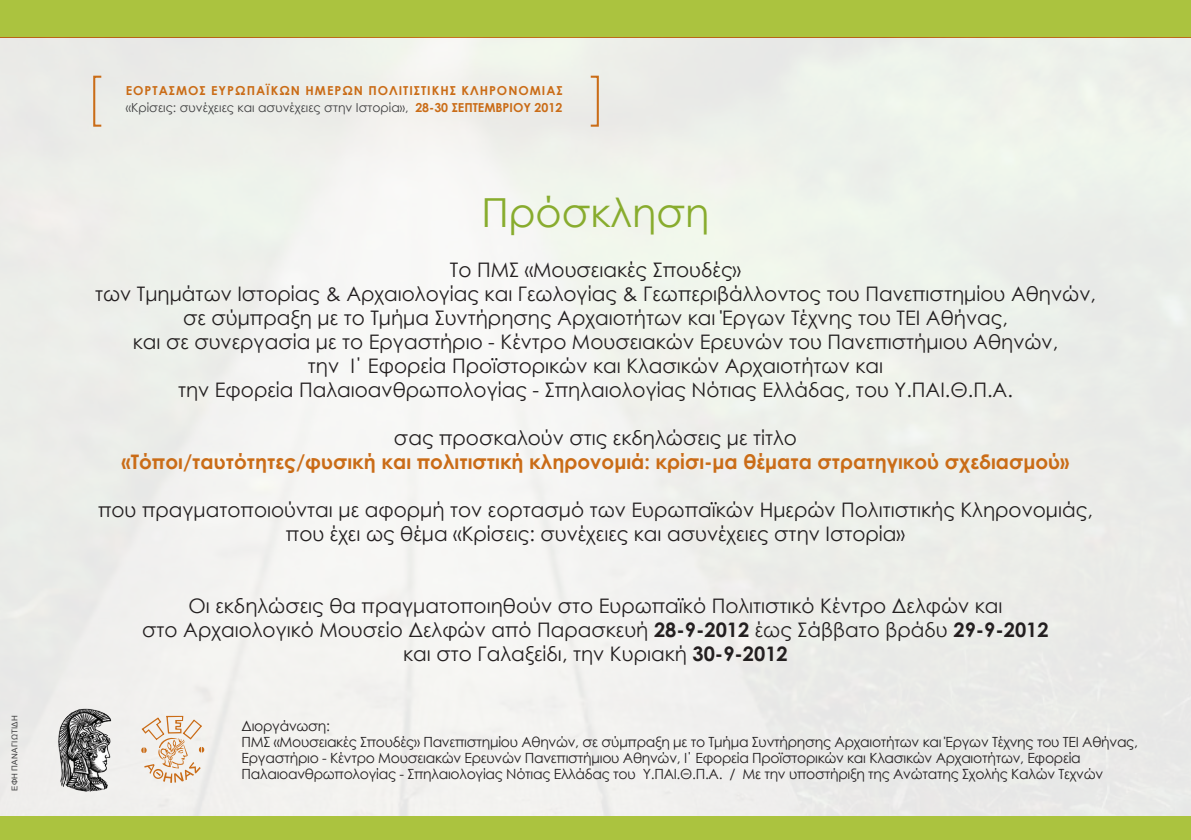
<style>
.page{position:relative;width:1191px;height:840px;background:#fff}
.page>*{position:absolute;margin:0;border:0;box-sizing:border-box;transform-origin:0 0}
.t1{font:40px "Century Gothic";color:#88ac2e}
.t2{font:20px/24px "Century Gothic";color:#231f20;text-align:center}
.t3{font:700 20px "Century Gothic";color:#ca6c17}
.t4{font:14px/16px "Century Gothic";letter-spacing:-.02em;color:#231f20}
.t5{font:700 12.4px/16.4px "Century Gothic";letter-spacing:.08em;color:#ca6c17}
.t6{font:8px "Arial";letter-spacing:.025em;color:#3e3e3f}
.s1{font-weight:400;color:#3e3e3f}
.s2{font-weight:700}
</style>
<div class="page">
<img style="left:0;top:36px;width:1191px;height:779px">
<div style="left:0;top:0;width:1191px;height:36px;background:#abc33f"></div>
<div style="left:0;top:815px;width:1191px;height:24px;background:#abc33f"></div>
<div style="left:93px;top:76px;width:9px;height:51px;border:2px solid #ca6c17"></div>
<div style="left:589px;top:76px;width:10px;height:51px;border:2px solid #ca6c17"></div>
<svg style="left:141px;top:715px;width:63px;height:67px"></svg>
<img style="left:55px;top:704px;width:61px;height:89px">
<p class="t6" style="left:9px;top:790px;width:77px;rotate:-90deg">ΕΦΗ ΠΑΝΑΓΙΩΤΙΔΗ</p>
<p class="t5" style="left:126px;top:82px;width:438px">ΕΟΡΤΑΣΜΟΣ ΕΥΡΩΠΑΪΚΩΝ ΗΜΕΡΩΝ ΠΟΛΙΤΙΣΤΙΚΗΣ ΚΛΗΡΟΝΟΜΙΑΣ <span class="s1">«Κρίσεις: συνέχειες και ασυνέχειες στην Ιστορία»,</span> 28-30 ΣΕΠΤΕΜΒΡΙΟΥ 2012</p>
<h1 class="t1" style="left:481px;top:184px;width:229px">Πρόσκληση</h1>
<p class="t2" style="left:95px;top:257px;width:1002px">Το ΠΜΣ «Μουσειακές Σπουδές»<br>των Τμημάτων Ιστορίας &amp; Αρχαιολογίας και Γεωλογίας &amp; Γεωπεριβάλλοντος του Πανεπιστημίου Αθηνών, σε σύμπραξη με το Τμήμα Συντήρησης Αρχαιοτήτων και Έργων Τέχνης του ΤΕΙ Αθήνας,<br>και σε συνεργασία με το Εργαστήριο - Κέντρο Μουσειακών Ερευνών του Πανεπιστήμιου Αθηνών,<br>την Ι΄ Εφορεία Προϊστορικών και Κλασικών Αρχαιοτήτων και<br>την Εφορεία Παλαιοανθρωπολογίας - Σπηλαιολογίας Νότιας Ελλάδας, του Υ.ΠΑΙ.Θ.Π.Α.</p>
<p class="t2" style="left:394px;top:425px;width:404px">σας προσκαλούν στις εκδηλώσεις με τίτλο</p>
<p class="t3" style="left:121px;top:446px;width:949px">«Τόποι/ταυτότητες/φυσική και πολιτιστική κληρονομιά: κρίσι-μα θέματα στρατηγικού σχεδιασμού»</p>
<p class="t2" style="left:98px;top:497px;width:996px">που πραγματοποιούνται με αφορμή τον εορτασμό των Ευρωπαϊκών Ημερών Πολιτιστικής Κληρονομιάς, που έχει ως θέμα «Κρίσεις: συνέχειες και ασυνέχειες στην Ιστορία»</p>
<p class="t2" style="left:142px;top:593px;width:908px">Οι εκδηλώσεις θα πραγματοποιηθούν στο Ευρωπαϊκό Πολιτιστικό Κέντρο Δελφών και<br>στο Αρχαιολογικό Μουσείο Δελφών από Παρασκευή <span class="s2">28-9-2012</span> έως Σάββατο βράδυ <span class="s2">29-9-2012 </span>και στο Γαλαξείδι, την Κυριακή <span class="s2">30-9-2012</span></p>
<p class="t4" style="left:242px;top:716px;width:898px">Διοργάνωση:<br>ΠΜΣ «Μουσειακές Σπουδές» Πανεπιστημίου Αθηνών, σε σύμπραξη με το Τμήμα Συντήρησης Αρχαιοτήτων και Έργων Τέχνης του ΤΕΙ Αθήνας, Εργαστήριο - Κέντρο Μουσειακών Ερευνών Πανεπιστήμιου Αθηνών, Ι΄ Εφορεία Προϊστορικών και Κλασικών Αρχαιοτήτων, Εφορεία Παλαιοανθρωπολογίας - Σπηλαιολογίας Νότιας Ελλάδας του Υ.ΠΑΙ.Θ.Π.Α. / Με την υποστήριξη της Ανώτατης Σχολής Καλών Τεχνών</p>
</div>
